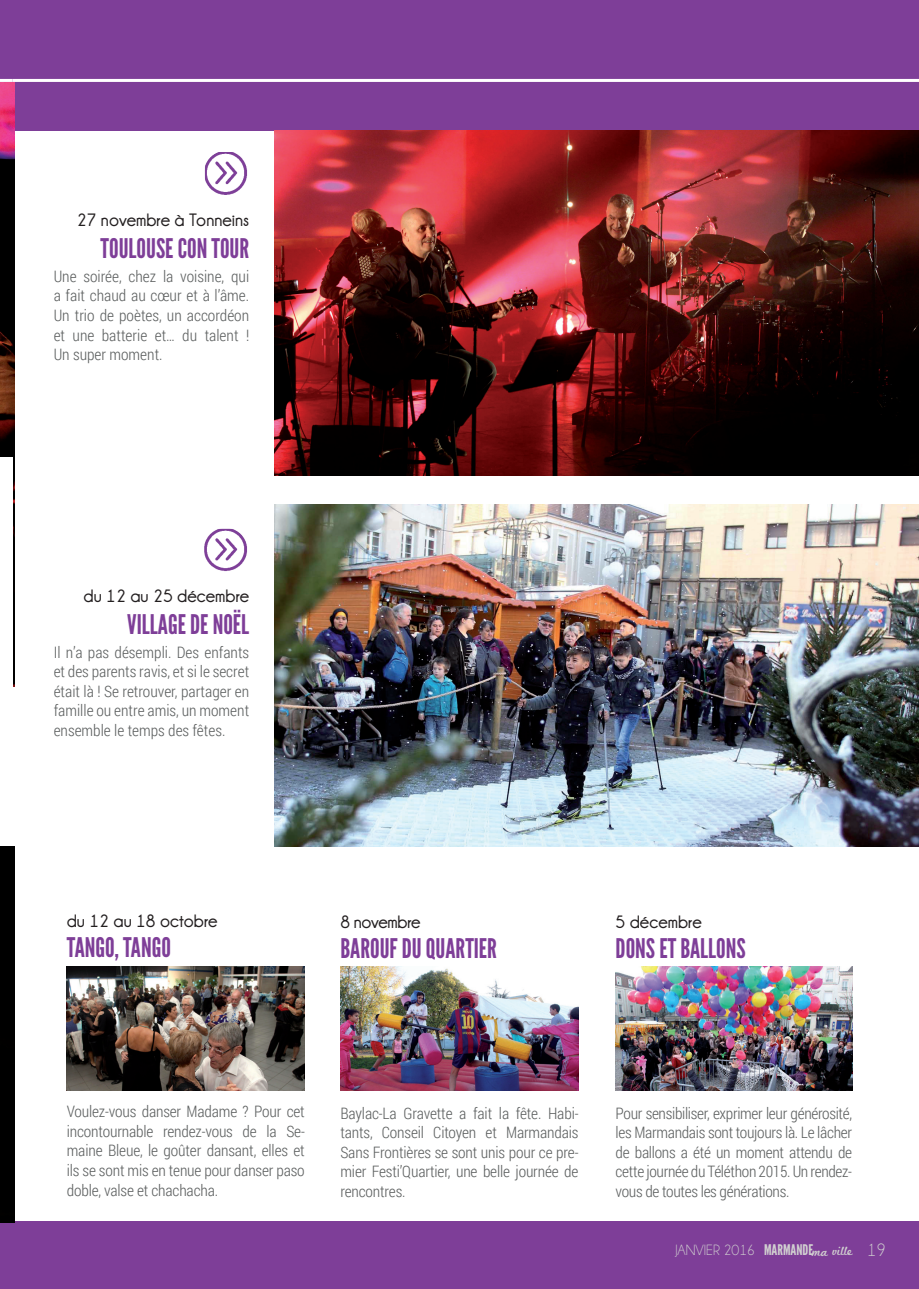
<style>
.page{position:relative;width:919px;height:1289px;background:#fff}
.page>*{position:absolute;margin:0;border:0;box-sizing:border-box;transform-origin:0 0}
.t1{font:27px "League Gothic";color:#7e3e98}
.t2{font:700 18px "Champagne&Limousines";color:#231f20}
.t3{font:700 18px "Champagne&Limousines";letter-spacing:-.02em;color:#231f20}
.t4{font:18px "Champagne&Limousines";color:#d1d0d0}
.t5{font:300 15.75px/19.5px "Roboto Condensed";letter-spacing:-.01em;color:#5c5f5f;text-align:justify}
.t6{font:15px "Champagne&Limousines";color:#d1d0d0}
.t7{font:12.45px "Marketing Script";color:#d1d0d0}
.s1{font-family:"League Gothic";font-size:14.7px}
</style>
<div class="page">
<div style="left:13px;top:0;width:905px;height:130px;background:#7e3e98"></div>
<div style="left:0;top:0;width:13px;height:130px;background:#7e3e98"></div>
<div style="left:0;top:1221px;width:13px;height:67px;background:#7e3e98"></div>
<div style="left:13px;top:1221px;width:905px;height:67px;background:#7e3e98"></div>
<img style="left:0;top:82px;width:14px;height:605px">
<img style="left:0;top:458px;width:13px;height:229px">
<div style="left:0;top:846px;width:14px;height:376px;background:#000"></div>
<svg style="left:0;top:79px;width:13px;height:3px"></svg>
<hr style="left:13px;top:79px;width:905px;height:3px;background:#fff">
<img style="left:340px;top:966px;width:238px;height:124px">
<img style="left:67px;top:966px;width:238px;height:124px">
<img style="left:274px;top:130px;width:644px;height:345px">
<img style="left:274px;top:504px;width:644px;height:342px">
<img style="left:205px;top:152px;width:43px;height:43px">
<img style="left:204px;top:529px;width:43px;height:43px">
<img style="left:615px;top:966px;width:237px;height:124px">
<p class="t2" style="left:77px;top:210px;width:174px">27 novembre à Tonneins</p>
<h1 class="t1" style="left:101px;top:232px;width:150px">TOULOUSE CON TOUR</h1>
<p class="t5" style="left:54px;top:266px;width:197px">Une soirée, chez la voisine, qui a fait chaud au cœur et à l’âme.<br>Un trio de poètes, un accordéon et une batterie et… du talent !<br>Un super moment.</p>
<p class="t2" style="left:84px;top:585px;width:167px">du 12 au 25 décembre</p>
<h1 class="t1" style="left:127px;top:608px;width:123px">VILLAGE DE NOËL</h1>
<p class="t5" style="left:54px;top:642px;width:197px">Il n’a pas désempli. Des enfants et des parents ravis, et si le secret était là ! Se retrouver, partager en famille ou entre amis, un moment ensemble le temps des fêtes.</p>
<p class="t2" style="left:67px;top:910px;width:152px">du 12 au 18 octobre</p>
<h1 class="t1" style="left:67px;top:931px;width:106px">TANGO, TANGO</h1>
<p class="t3" style="left:340px;top:912px;width:82px">8 novembre</p>
<h1 class="t1" style="left:340px;top:932px;width:158px">BAROUF DU QUARTIER</h1>
<p class="t2" style="left:615px;top:912px;width:88px">5 décembre</p>
<h1 class="t1" style="left:615px;top:932px;width:132px">DONS ET BALLONS</h1>
<p class="t5" style="left:67px;top:1101px;width:239px">Voulez-vous danser Madame ? Pour cet incontournable rendez-vous de la Se&shy;maine Bleue, le goûter dansant, elles et ils se sont mis en tenue pour danser paso doble, valse et chachacha.</p>
<p class="t5" style="left:340px;top:1102px;width:239px">Baylac-La Gravette a fait la fête. Habi&shy;tants, Conseil Citoyen et Marmandais Sans Frontières se sont unis pour ce pre&shy;mier Festi’Quartier, une belle journée de rencontres.</p>
<p class="t5" style="left:615px;top:1102px;width:238px">Pour sensibiliser, exprimer leur générosité, les Marmandais sont toujours là. Le lâcher de ballons a été un moment attendu de cette journée du Téléthon 2015. Un rendez&shy;vous de toutes les générations.</p>
<p class="t6" style="left:675px;top:1241px;width:139px">JANVIER 2016 <span class="s1">MARMANDE</span></p>
<p class="t7" style="left:811px;top:1244px;width:42px;rotate:-3deg">ma ville</p>
<p class="t4" style="left:867px;top:1239px;width:20px">19</p>
</div>
